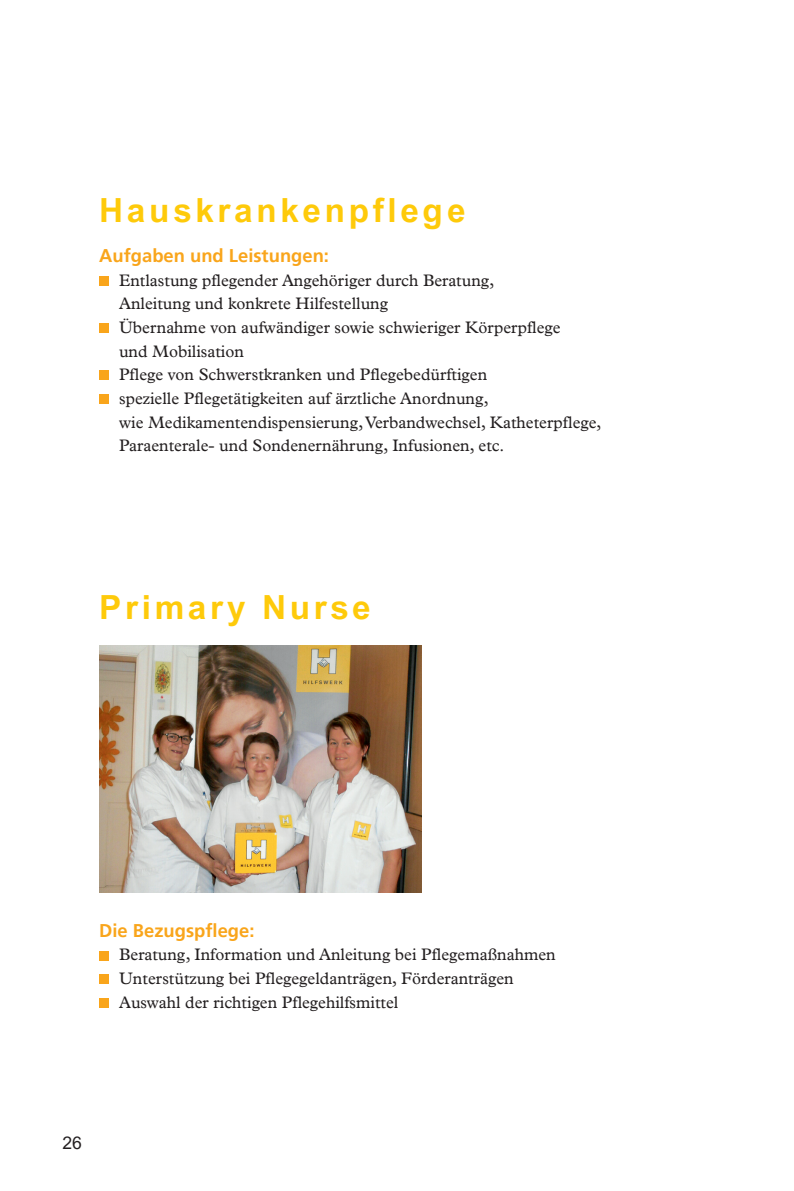
<style>
.page{position:relative;width:794px;height:1191px;background:#fff}
.page>*{position:absolute;margin:0;border:0;box-sizing:border-box;transform-origin:0 0}
.t1{font:700 33.25px "Arial";letter-spacing:.11em;color:#feca0a}
.t2{font:700 18.38px "Frutiger";color:#f9a51b}
.t3{font:17.5px "Arial";color:#231f20}
.t4{font:16.62px/23.6px "Plantin";color:#231f20}
</style>
<div class="page">
<div style="left:99px;top:276px;width:10px;height:9px;background:#f9a51b"></div>
<div style="left:99px;top:323px;width:10px;height:10px;background:#f9a51b"></div>
<div style="left:99px;top:370px;width:10px;height:10px;background:#f9a51b"></div>
<div style="left:99px;top:394px;width:10px;height:10px;background:#f9a51b"></div>
<div style="left:99px;top:950px;width:10px;height:10px;background:#f9a51b"></div>
<div style="left:99px;top:974px;width:10px;height:10px;background:#f9a51b"></div>
<div style="left:99px;top:998px;width:10px;height:9px;background:#f9a51b"></div>
<img style="left:99px;top:645px;width:323px;height:247px">
<h1 class="t1" style="left:99px;top:191px;width:368px">Hauskrankenpflege</h1>
<p class="t2" style="left:99px;top:245px;width:231px">Aufgaben und Leistungen:</p>
<p class="t4" style="left:119px;top:268px;width:484px">Entlastung pflegender Angehöriger durch Beratung,<br>Anleitung und konkrete Hilfestellung<br>Übernahme von aufwändiger sowie schwieriger Körperpflege<br>und Mobilisation<br>Pflege von Schwerstkranken und Pflegebedürftigen<br>spezielle Pflegetätigkeiten auf ärztliche Anordnung,<br>wie Medikamentendispensierung, Verbandwechsel, Katheterpflege, Paraenterale- und Sondenernährung, Infusionen, etc.</p>
<h1 class="t1" style="left:99px;top:588px;width:273px">Primary Nurse</h1>
<p class="t2" style="left:99px;top:919px;width:157px">Die Bezugspflege:</p>
<p class="t4" style="left:119px;top:943px;width:438px">Beratung, Information und Anleitung bei Pflegemaßnahmen<br>Unterstützung bei Pflegegeldanträgen, Förderanträgen<br>Auswahl der richtigen Pflegehilfsmittel</p>
<p class="t3" style="left:62px;top:1132px;width:21px">26</p>
</div>
